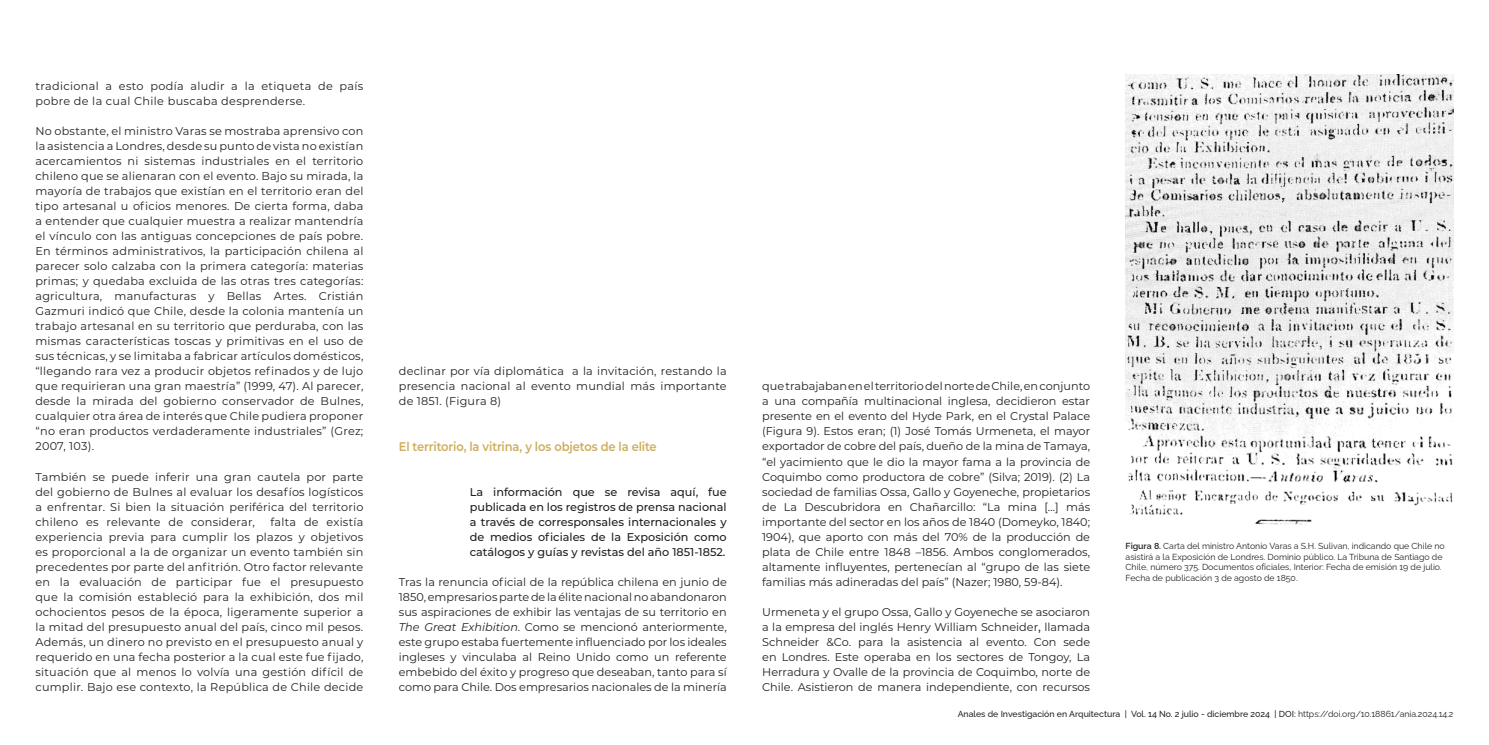
<style>
.page{position:relative;width:1489px;height:745px;background:#fff}
.page>*{position:absolute;margin:0;border:0;box-sizing:border-box;transform-origin:0 0}
.Subtítulo_1{font:600 12.5px "Montserrat";letter-spacing:-.01em;color:#cfad5d;scale:.92 1}
.Textos{font:11.25px/15px "Montserrat";letter-spacing:.02em;color:#231f20;text-align:justify}
.Citas___40_palabras{font:500 11.25px/15px "Montserrat";color:#231f20;text-align:justify}
.Imágenes_Descripción_-_fuentes{font:8.75px/10.5px "Raleway";color:#222}
.t1{font:500 8.75px "Raleway";color:#231f20}
.s1{font-style:italic}
.s2{font-size:13.75px}
.s3{font-weight:600}
.s4{font-weight:400}
</style>
<div class="page">
<img style="left:1125px;top:74px;width:328px;height:451px">
<p class="Textos" style="left:35px;top:78px;width:329px">tradicional a esto podía aludir a la etiqueta de país pobre de la cual Chile buscaba desprenderse.</p>
<p class="Textos" style="left:35px;top:123px;width:329px">No obstante, el ministro Varas se mostraba aprensivo con la asistencia a Londres, desde su punto de vista no existían acercamientos ni sistemas industriales en el territorio chileno que se alienaran con el evento. Bajo su mirada, la mayoría de trabajos que existían en el territorio eran del tipo artesanal u oficios menores. De cierta forma, daba a entender que cualquier muestra a realizar mantendría el vínculo con las antiguas concepciones de país pobre.<br>En términos administrativos, la participación chilena al parecer solo calzaba con la primera categoría: materias primas; y quedaba excluida de las otras tres categorías: agricultura, manufacturas y Bellas Artes. Cristián Gazmuri indicó que Chile, desde la colonia mantenía un trabajo artesanal en su territorio que perduraba, con las mismas características toscas y primitivas en el uso de sus técnicas, y se limitaba a fabricar artículos domésticos, “llegando rara vez a producir objetos refinados y de lujo que requirieran una gran maestría” (1999, 47). Al parecer, desde la mirada del gobierno conservador de Bulnes, cualquier otra área de interés que Chile pudiera proponer “no eran productos verdaderamente industriales” (Grez; 2007, 103).</p>
<p class="Textos" style="left:35px;top:468px;width:329px">También se puede inferir una gran cautela por parte del gobierno de Bulnes al evaluar los desafíos logísticos a enfrentar. Si bien la situación periférica del territorio chileno es relevante de considerar,</p>
<p class="Textos" style="left:35px;top:513px;width:329px;text-indent:235px">falta de existía experiencia previa para cumplir los plazos y objetivos es proporcional a la de organizar un evento también sin precedentes por parte del anfitrión. Otro factor relevante en la evaluación de participar fue el presupuesto que la comisión estableció para la exhibición, dos mil ochocientos pesos de la época, ligeramente superior a la mitad del presupuesto anual del país, cinco mil pesos.<br>Además, un dinero no previsto en el presupuesto anual y requerido en una fecha posterior a la cual este fue fijado, situación que al menos lo volvía una gestión difícil de cumplir. Bajo ese contexto, la República de Chile decide</p>
<p class="Textos" style="left:399px;top:363px;width:329px">declinar por vía diplomática a la invitación, restando la presencia nacional al evento mundial más importante de 1851. (Figura 8)</p>
<p class="Subtítulo_1" style="left:399px;top:437px;width:282px">El territorio, la vitrina, y los objetos de la elite</p>
<p class="Citas___40_palabras" style="left:469px;top:483px;width:258px">La información que se revisa aquí, fue publicada en los registros de prensa nacional a través de corresponsales internacionales y de medios oficiales de la Exposición como catálogos y guías y revistas del año 1851-1852.</p>
<p class="Textos" style="left:399px;top:573px;width:329px">Tras la renuncia oficial de la república chilena en junio de 1850, empresarios parte de la élite nacional no abandonaron sus aspiraciones de exhibir las ventajas de su territorio en <span class="s1">The Great Exhibition</span>. Como se mencionó anteriormente, este grupo estaba fuertemente influenciado por los ideales ingleses y vinculaba al Reino Unido como un referente embebido del éxito y progreso que deseaban, tanto para sí como para Chile. Dos empresarios nacionales de la minería</p>
<p class="Textos" style="left:762px;top:378px;width:329px">que trabajaban en el territorio del norte de Chile, en conjunto a una compañía multinacional inglesa, decidieron estar presente en el evento del Hyde Park, en el Crystal Palace (Figura 9). Estos eran; (1) José Tomás Urmeneta, el mayor exportador de cobre del país, dueño de la mina de Tamaya, “el yacimiento que le dio la mayor fama a la provincia de Coquimbo como productora de cobre” (Silva; 2019). (2) La sociedad de familias Ossa, Gallo y Goyeneche, propietarios de La Descubridora en Chañarcillo: “La mina […] más importante del sector en los años de 1840 (Domeyko, 1840; 1904), que aporto con más del 70% de la producción de plata de Chile entre 1848 –1856. Ambos conglomerados, altamente influyentes, pertenecían al “grupo de las siete familias más adineradas del país” (Nazer; 1980, 59-84).</p>
<p class="Textos" style="left:762px;top:603px;width:329px">Urmeneta y el grupo Ossa, Gallo y Goyeneche se asociaron a la empresa del inglés Henry William Schneider<span class="s2">,</span> llamada Schneider &amp;Co. para la asistencia al evento. Con sede en Londres. Este operaba en los sectores de Tongoy, La Herradura y Ovalle de la provincia de Coquimbo, norte de Chile. Asistieron de manera independiente, con recursos</p>
<p class="Imágenes_Descripción_-_fuentes" style="left:1125px;top:539px;width:320px"><span class="s3">Figura 8.</span> Carta del ministro Antonio Varas a S.H. Sulivan, indicando que Chile no asistirá a la Exposición de Londres. Dominio público. La Tribuna de Santiago de Chile, número 375. Documentos oficiales, Interior: Fecha de emisión 19 de julio.<br>Fecha de publicación 3 de agosto de 1850.</p>
<p class="t1" style="left:957px;top:706px;width:497px">Anales de Investigación en Arquitectura | Vol. 14 No. 2 julio - diciembre 2024 | DOI: <span class="s4">https://doi.org/10.18861/ania.2024.14.2</span></p>
</div>
